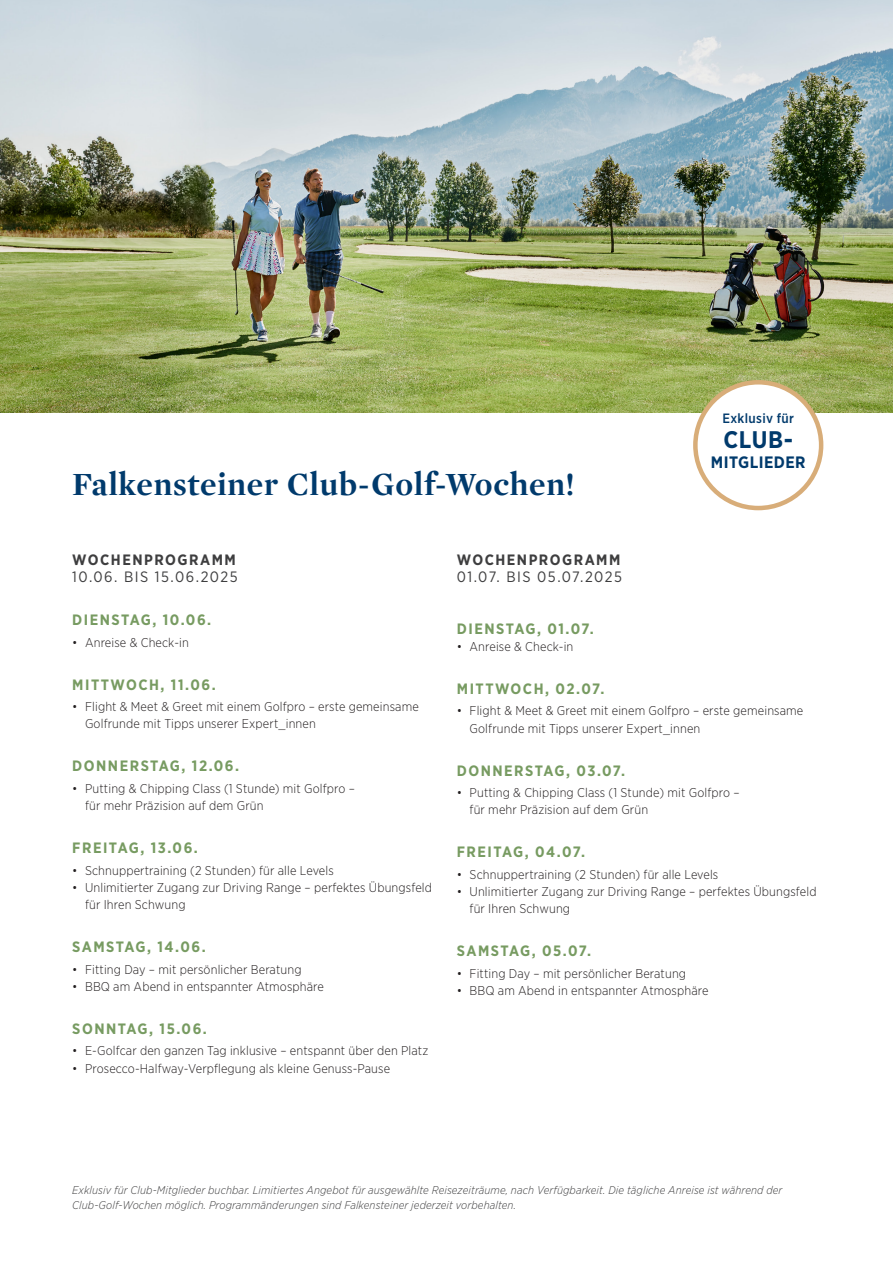
<style>
.page{position:relative;width:893px;height:1263px;background:#fff}
.page>*{position:absolute;margin:0;border:0;box-sizing:border-box;transform-origin:0 0}
.t1{font:700 33px "Mercury Display";letter-spacing:.025em;color:#003a6c}
.t2{font:700 24px "Gotham Narrow";color:#003a6c}
.t3{font:700 16.5px "Gotham Narrow";letter-spacing:.025em;color:#003a6c}
.t4{font:700 15px "Gotham Narrow";letter-spacing:.1em;color:#779b61}
.t5{font:15px "Gotham Narrow";letter-spacing:.1em;color:#3e3e3f}
.t6{font:700 15px "Gotham Narrow";letter-spacing:.1em;color:#3e3e3f}
.t7{font:500 13.5px "Gotham Narrow";letter-spacing:.025em;color:#003a6c}
.t8{font:300 12.75px/17.2px "Gotham Narrow";letter-spacing:.01em;color:#231f20}
.t9{font:italic 300 11.25px/15px "Gotham Narrow";letter-spacing:.01em;color:#3e3e3f}
</style>
<div class="page">
<img style="left:0;top:0;width:893px;height:412px">
<div style="left:695px;top:382px;width:126px;height:126px;background:#fff;border-radius:50%"></div>
<div style="left:693px;top:380px;width:130px;height:130px;border:4px solid #d8ad79;border-radius:50%"></div>
<h1 class="t1" style="left:72px;top:460px;width:504px">Falkensteiner Club-Golf-Wochen!</h1>
<p class="t7" style="left:722px;top:409px;width:73px">Exklusiv für</p>
<h2 class="t2" style="left:723px;top:424px;width:71px">CLUB-</h2>
<p class="t3" style="left:711px;top:451px;width:96px">MITGLIEDER</p>
<p class="t6" style="left:72px;top:550px;width:165px">WOCHENPROGRAMM</p>
<p class="t5" style="left:72px;top:567px;width:167px">10.06. BIS 15.06.2025</p>
<p class="t4" style="left:72px;top:610px;width:140px">DIENSTAG, 10.06.</p>
<p class="t8" style="left:72px;top:633px;width:118px">• Anreise &amp; Check-in</p>
<p class="t4" style="left:72px;top:675px;width:145px">MITTWOCH, 11.06.</p>
<p class="t8" style="left:85px;top:698px;width:335px;text-indent:-13px">• Flight &amp; Meet &amp; Greet mit einem Golfpro – erste gemeinsame<br>Golfrunde mit Tipps unserer Expert_innen</p>
<p class="t4" style="left:72px;top:756px;width:168px">DONNERSTAG, 12.06.</p>
<p class="t8" style="left:85px;top:779px;width:271px;text-indent:-13px">• Putting &amp; Chipping Class (1 Stunde) mit Golfpro – für mehr Präzision auf dem Grün</p>
<p class="t4" style="left:72px;top:838px;width:127px">FREITAG, 13.06.</p>
<p class="t8" style="left:72px;top:861px;width:263px">• Schnuppertraining (2 Stunden) für alle Levels</p>
<p class="t8" style="left:85px;top:878px;width:348px;text-indent:-13px">• Unlimitierter Zugang zur Driving Range – perfektes Übungsfeld für Ihren Schwung</p>
<p class="t4" style="left:72px;top:937px;width:135px">SAMSTAG, 14.06.</p>
<p class="t8" style="left:72px;top:960px;width:231px">• Fitting Day – mit persönlicher Beratung</p>
<p class="t8" style="left:72px;top:977px;width:253px">• BBQ am Abend in entspannter Atmosphäre</p>
<p class="t4" style="left:72px;top:1019px;width:136px">SONNTAG, 15.06.</p>
<p class="t8" style="left:72px;top:1042px;width:358px">• E-Golfcar den ganzen Tag inklusive – entspannt über den Platz</p>
<p class="t8" style="left:72px;top:1059px;width:319px">• Prosecco-Halfway-Verpflegung als kleine Genuss-Pause</p>
<p class="t6" style="left:457px;top:550px;width:165px">WOCHENPROGRAMM</p>
<p class="t5" style="left:457px;top:567px;width:167px">01.07. BIS 05.07.2025</p>
<p class="t4" style="left:457px;top:619px;width:138px">DIENSTAG, 01.07.</p>
<p class="t8" style="left:457px;top:637px;width:118px">• Anreise &amp; Check-in</p>
<p class="t4" style="left:457px;top:679px;width:149px">MITTWOCH, 02.07.</p>
<p class="t8" style="left:470px;top:702px;width:335px;text-indent:-13px">• Flight &amp; Meet &amp; Greet mit einem Golfpro – erste gemeinsame<br>Golfrunde mit Tipps unserer Expert_innen</p>
<p class="t4" style="left:457px;top:761px;width:170px">DONNERSTAG, 03.07.</p>
<p class="t8" style="left:470px;top:784px;width:271px;text-indent:-13px">• Putting &amp; Chipping Class (1 Stunde) mit Golfpro – für mehr Präzision auf dem Grün</p>
<p class="t4" style="left:457px;top:842px;width:130px">FREITAG, 04.07.</p>
<p class="t8" style="left:457px;top:865px;width:263px">• Schnuppertraining (2 Stunden) für alle Levels</p>
<p class="t8" style="left:470px;top:883px;width:348px;text-indent:-13px">• Unlimitierter Zugang zur Driving Range – perfektes Übungsfeld für Ihren Schwung</p>
<p class="t4" style="left:457px;top:941px;width:136px">SAMSTAG, 05.07.</p>
<p class="t8" style="left:457px;top:964px;width:231px">• Fitting Day – mit persönlicher Beratung</p>
<p class="t8" style="left:457px;top:982px;width:253px">• BBQ am Abend in entspannter Atmosphäre</p>
<p class="t9" style="left:72px;top:1182px;width:712px">Exklusiv für Club-Mitglieder buchbar. Limitiertes Angebot für ausgewählte Reisezeiträume, nach Verfügbarkeit. Die tägliche Anreise ist während der<br>Club-Golf-Wochen möglich. Programmänderungen sind Falkensteiner jederzeit vorbehalten.</p>
</div>
